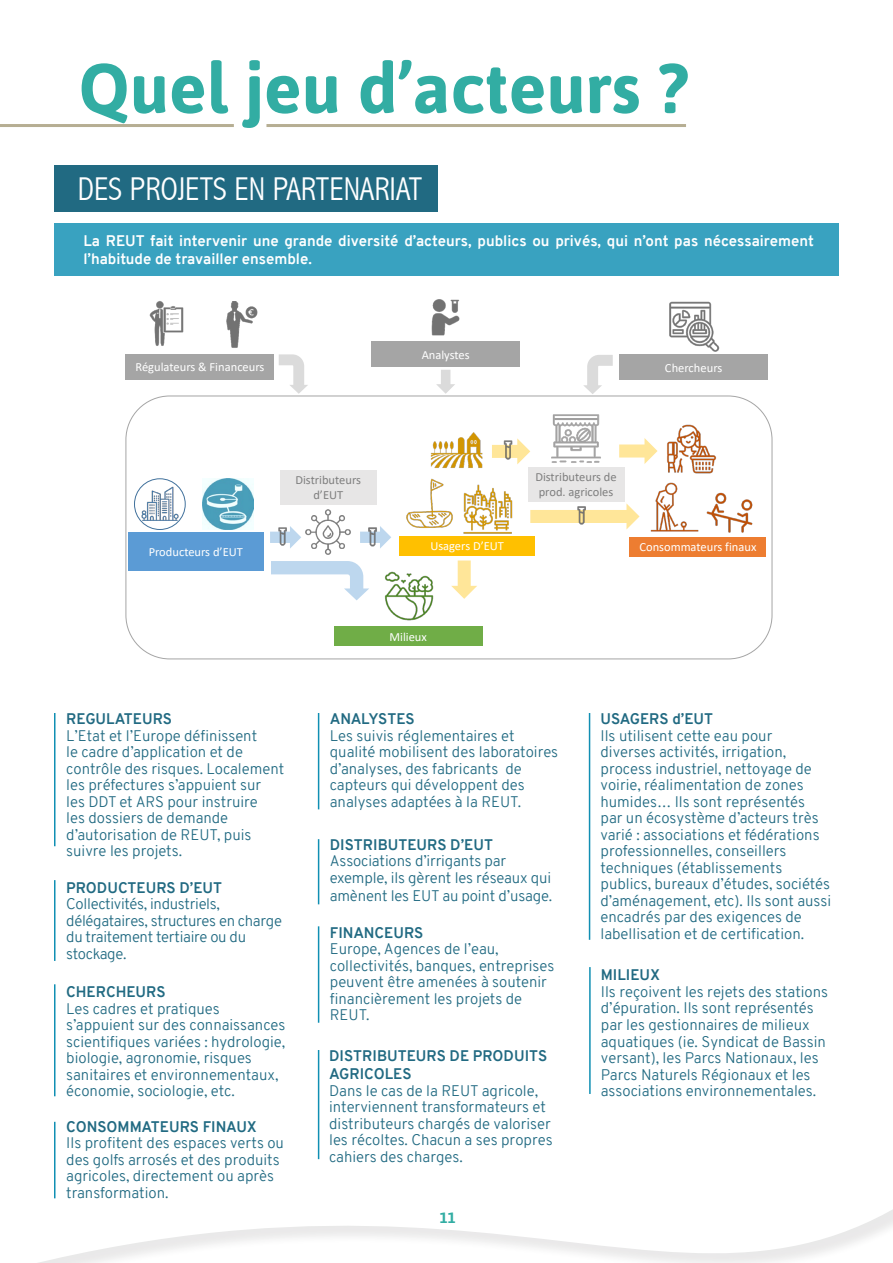
<style>
.page{position:relative;width:893px;height:1263px;background:#fff}
.page>*{position:absolute;margin:0;border:0;box-sizing:border-box;transform-origin:0 0}
.t1{font:700 70.2px "Asap";color:#32ada3}
.t2{font:300 condensed 33px "Abadi";color:#fff}
.t3{font:300 15px/16.5px "Overpass";color:#216a82}
.t4{font:700 15px/18px "Overpass";color:#216a82}
.t5{font:700 15px/18px "Overpass";color:#fff}
.t6{font:300 15px/16.5px "Overpass";letter-spacing:-.02em;color:#216a82}
.t7{font:700 15px "Asap";color:#32ada3}
.t8{font:12.45px "Calibri";color:#fff}
.t9{font:12.45px/14.5px "Calibri";color:#7f7f7f}
</style>
<div class="page">
<svg style="left:39px;top:1087px;width:854px;height:176px"></svg>
<hr style="left:0;top:124px;width:234px;height:3px;background:#b6ae93">
<hr style="left:266px;top:124px;width:420px;height:3px;background:#b6ae93">
<div style="left:54px;top:166px;width:384px;height:46px;background:#216a82"></div>
<div style="left:54px;top:223px;width:785px;height:53px;background:#39a2c0"></div>
<img style="left:203px;top:479px;width:51px;height:51px">
<img style="left:134px;top:480px;width:52px;height:44px">
<div style="left:134px;top:478px;width:52px;height:52px;border:1px solid #41719c;border-radius:50%"></div>
<div style="left:128px;top:532px;width:136px;height:39px;background:#5b9bd5"></div>
<img style="left:384px;top:571px;width:50px;height:50px">
<div style="left:334px;top:627px;width:148px;height:19px;background:#70ad47"></div>
<img style="left:430px;top:432px;width:53px;height:36px">
<img style="left:406px;top:478px;width:47px;height:50px">
<div style="left:399px;top:536px;width:136px;height:19px;background:#ffc000"></div>
<img style="left:463px;top:484px;width:50px;height:50px">
<div style="left:630px;top:537px;width:136px;height:19px;background:#ed7d31"></div>
<img style="left:650px;top:482px;width:49px;height:50px">
<img style="left:551px;top:414px;width:50px;height:49px">
<div style="left:528px;top:467px;width:96px;height:35px;background:#e7e6e6"></div>
<img style="left:667px;top:424px;width:49px;height:50px">
<img style="left:706px;top:492px;width:47px;height:41px">
<div style="left:126px;top:354px;width:148px;height:25px;background:#a5a5a5"></div>
<img style="left:149px;top:301px;width:35px;height:45px">
<img style="left:226px;top:301px;width:32px;height:47px">
<div style="left:620px;top:355px;width:148px;height:25px;background:#a5a5a5"></div>
<img style="left:669px;top:301px;width:51px;height:51px">
<svg style="left:492px;top:438px;width:38px;height:26px"></svg>
<svg style="left:530px;top:503px;width:109px;height:26px"></svg>
<svg style="left:619px;top:438px;width:38px;height:26px"></svg>
<svg style="left:271px;top:561px;width:98px;height:39px"></svg>
<svg style="left:279px;top:354px;width:29px;height:40px"></svg>
<svg style="left:583px;top:355px;width:30px;height:39px"></svg>
<svg style="left:451px;top:560px;width:26px;height:39px"></svg>
<div style="left:280px;top:470px;width:96px;height:34px;background:#e7e6e6"></div>
<svg style="left:290px;top:531px;width:11px;height:18px"></svg>
<svg style="left:371px;top:531px;width:20px;height:18px"></svg>
<img style="left:305px;top:509px;width:46px;height:46px">
<img style="left:270px;top:526px;width:25px;height:20px">
<img style="left:360px;top:526px;width:25px;height:20px">
<img style="left:495px;top:439px;width:25px;height:20px">
<img style="left:431px;top:299px;width:29px;height:37px">
<img style="left:569px;top:504px;width:25px;height:21px">
<div style="left:372px;top:342px;width:148px;height:25px;background:#a5a5a5"></div>
<svg style="left:436px;top:370px;width:19px;height:24px"></svg>
<hr style="left:54px;top:713px;width:2px;height:133px;background:#108fb3">
<hr style="left:54px;top:880px;width:2px;height:81px;background:#108fb3">
<hr style="left:54px;top:984px;width:2px;height:112px;background:#108fb3">
<hr style="left:54px;top:1122px;width:2px;height:76px;background:#108fb3">
<hr style="left:318px;top:1050px;width:1px;height:109px;background:#108fb3">
<hr style="left:318px;top:926px;width:1px;height:97px;background:#108fb3">
<hr style="left:318px;top:839px;width:1px;height:65px;background:#108fb3">
<hr style="left:318px;top:713px;width:1px;height:96px;background:#108fb3">
<hr style="left:589px;top:713px;width:1px;height:227px;background:#108fb3">
<hr style="left:589px;top:967px;width:2px;height:127px;background:#108fb3">
<h1 class="t1" style="left:78px;top:41px;width:611px">Quel jeu d’acteurs ?</h1>
<h2 class="t2" style="left:78px;top:170px;width:346px">DES PROJETS EN PARTENARIAT</h2>
<p class="t5" style="left:83px;top:231px;width:732px">La REUT fait intervenir une grande diversité d’acteurs, publics ou privés, qui n’ont pas nécessairement l’habitude de travailler ensemble.</p>
<p class="t8" style="left:422px;top:346px;width:50px">Analystes</p>
<p class="t8" style="left:136px;top:359px;width:130px">Régulateurs &amp; Financeurs</p>
<p class="t8" style="left:665px;top:359px;width:59px">Chercheurs</p>
<p class="t8" style="left:149px;top:543px;width:96px">Producteurs d’EUT</p>
<p class="t9" style="left:295px;top:472px;width:67px;text-align:center">Distributeurs d’EUT</p>
<p class="t9" style="left:535px;top:470px;width:83px">Distributeurs de prod. agricoles</p>
<p class="t8" style="left:430px;top:537px;width:75px">Usagers D’EUT</p>
<p class="t8" style="left:639px;top:538px;width:119px">Consommateurs finaux</p>
<p class="t4" style="left:66px;top:710px;width:107px">REGULATEURS</p>
<p class="t3" style="left:66px;top:727px;width:220px">L’Etat et l’Europe définissent<br>le cadre d’application et de contrôle des risques. Localement les préfectures s’appuient sur<br>les DDT et ARS pour instruire<br>les dossiers de demande d’autorisation de REUT, puis suivre les projets.</p>
<p class="t4" style="left:66px;top:879px;width:157px">PRODUCTEURS D’EUT</p>
<p class="t6" style="left:66px;top:896px;width:217px">Collectivités, industriels, délégataires, structures en charge du traitement tertiaire ou du stockage.</p>
<p class="t4" style="left:66px;top:983px;width:101px">CHERCHEURS</p>
<p class="t3" style="left:66px;top:1000px;width:221px">Les cadres et pratiques s’appuient sur des connaissances scientifiques variées : hydrologie, biologie, agronomie, risques sanitaires et environnementaux, économie, sociologie, etc.</p>
<p class="t4" style="left:66px;top:1117px;width:192px">CONSOMMATEURS FINAUX</p>
<p class="t3" style="left:66px;top:1135px;width:219px">Ils profitent des espaces verts ou des golfs arrosés et des produits agricoles, directement ou après transformation.</p>
<p class="t8" style="left:389px;top:628px;width:39px">Milieux</p>
<p class="t4" style="left:330px;top:710px;width:86px">ANALYSTES</p>
<p class="t3" style="left:330px;top:727px;width:230px">Les suivis réglementaires et qualité mobilisent des laboratoires d’analyses, des fabricants de capteurs qui développent des analyses adaptées à la REUT.</p>
<p class="t4" style="left:330px;top:835px;width:165px">DISTRIBUTEURS D’EUT</p>
<p class="t3" style="left:330px;top:853px;width:223px">Associations d’irrigants par exemple, ils gèrent les réseaux qui</p>
<p class="t3" style="left:330px;top:887px;width:224px">amènent les EUT au point d’usage.</p>
<p class="t4" style="left:330px;top:923px;width:95px">FINANCEURS</p>
<p class="t3" style="left:330px;top:941px;width:226px">Europe, Agences de l’eau, collectivités, banques, entreprises peuvent être amenées à soutenir financièrement les projets de<br>REUT.</p>
<p class="t4" style="left:329px;top:1047px;width:220px">DISTRIBUTEURS DE PRODUITS<br>AGRICOLES</p>
<p class="t3" style="left:329px;top:1082px;width:225px">Dans le cas de la REUT agricole, interviennent transformateurs et distributeurs chargés de valoriser les récoltes. Chacun a ses propres cahiers des charges.</p>
<p class="t7" style="left:440px;top:1208px;width:18px">11</p>
<p class="t4" style="left:600px;top:710px;width:114px">USAGERS d’EUT</p>
<p class="t3" style="left:600px;top:727px;width:232px">Ils utilisent cette eau pour diverses activités, irrigation, process industriel, nettoyage de voirie, réalimentation de zones humides… Ils sont représentés<br>par un écosystème d’acteurs très varié : associations et fédérations professionnelles, conseillers techniques (établissements publics, bureaux d’études, sociétés d’aménagement, etc). Ils sont aussi encadrés par des exigences de labellisation et de certification.</p>
<p class="t4" style="left:601px;top:966px;width:61px">MILIEUX</p>
<p class="t3" style="left:601px;top:983px;width:229px">Ils reçoivent les rejets des stations d’épuration. Ils sont représentés par les gestionnaires de milieux aquatiques (ie. Syndicat de Bassin versant), les Parcs Nationaux, les Parcs Naturels Régionaux et les associations environnementales.</p>
</div>
